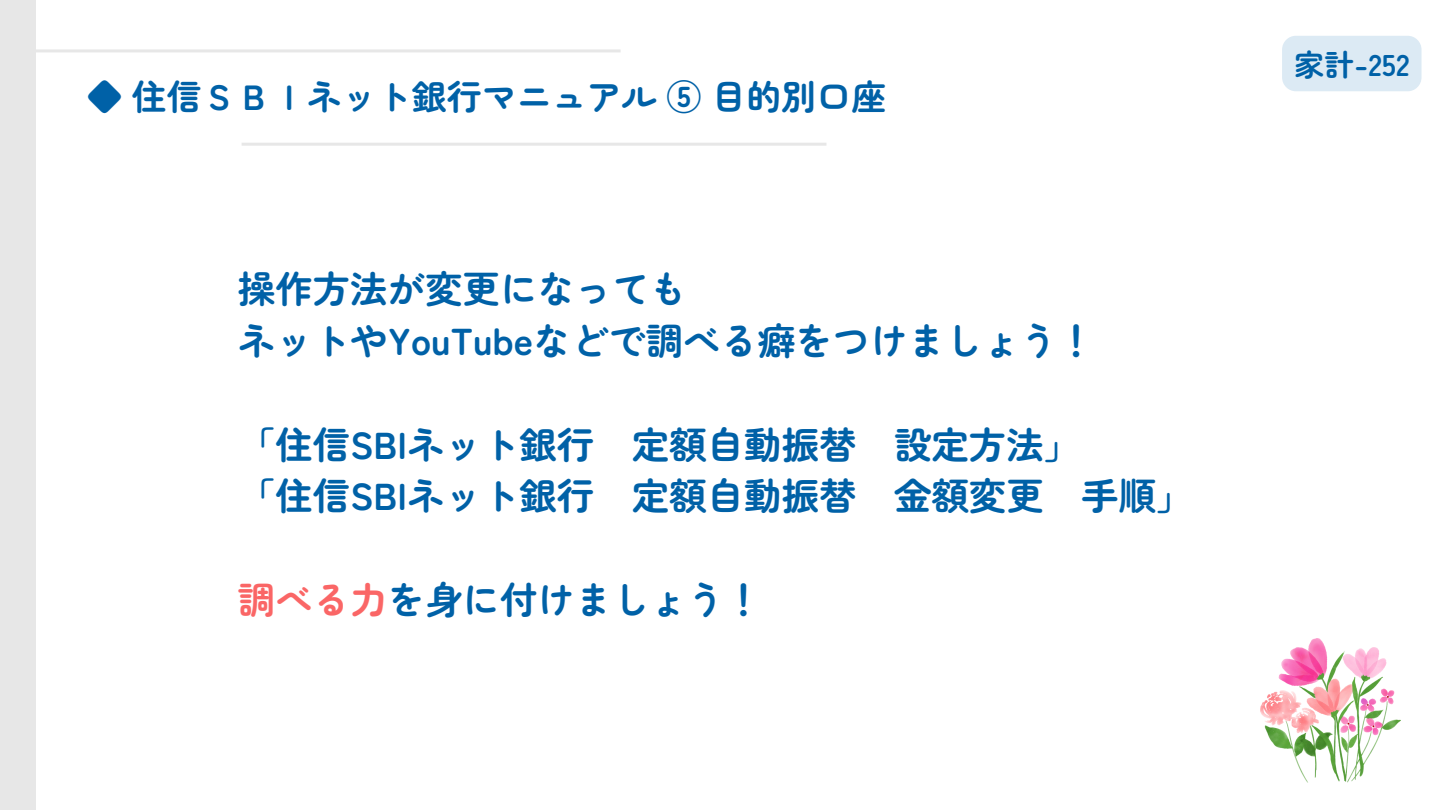
<style>
.page{position:relative;width:1440px;height:810px;background:#fff}
.page>*{position:absolute;margin:0;border:0;box-sizing:border-box;transform-origin:0 0}
.t1{font:700 37.5px/51.8px "Zen Maru Gothic";color:#0061a7}
.t2{font:700 35px "Zen Maru Gothic";color:#0061a7}
.t3{font:700 30px "Zen Maru Gothic";color:#0061a7}
.s1{color:#fa6666}
</style>
<div class="page">
<hr style="left:242px;top:143px;width:584px;height:3px;background:#e7e7e7">
<hr style="left:36px;top:49px;width:585px;height:3px;background:#e7e7e7">
<div style="left:0;top:0;width:36px;height:810px;background:#e7e7e7"></div>
<img style="left:1261px;top:639px;width:140px;height:144px">
<div style="left:1282px;top:36px;width:140px;height:55px;background:#dceaf4;border-radius:14px"></div>
<p class="t2" style="left:87px;top:70px;width:801px">◆ 住信ＳＢＩネット銀行マニュアル ⑤ 目的別口座</p>
<h1 class="t1" style="left:238px;top:261px;width:859px">操作方法が変更になっても<br>ネットやYouTubeなどで調べる癖をつけましょう！</h1>
<p class="t1" style="left:238px;top:416px;width:957px">「住信SBIネット銀行 定額自動振替 設定方法」<br>「住信SBIネット銀行 定額自動振替 金額変更 手順」</p>
<h2 class="t1" style="left:238px;top:572px;width:526px"><span class="s1">調べる力</span>を身に付けましょう！</h2>
<h1 class="t3" style="left:1294px;top:41px;width:117px">家計-252</h1>
</div>
